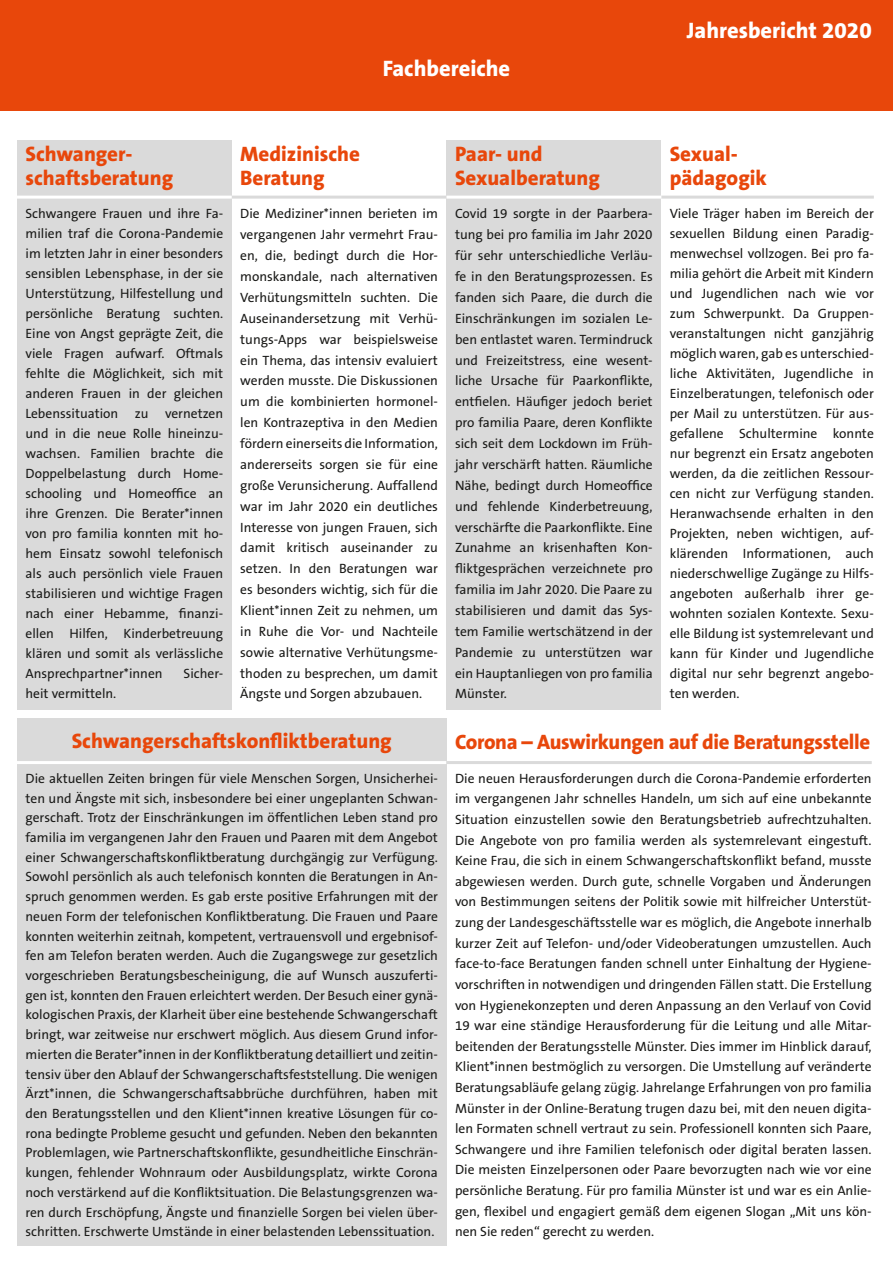
<style>
.page{position:relative;width:893px;height:1263px;background:#fff}
.page>*{position:absolute;margin:0;border:0;box-sizing:border-box;transform-origin:0 0}
.profa_StA_Head{font:800 22.5px "The Sans B8";color:#fff}
.profa_StA_Head-2{font:800 21px/24px "The Sans B8";color:#e8470b}
.profa_StA_Copy{font:13.5px/20px "The Sans B5 Plain";color:#1a1a18;text-align:justify}
</style>
<div class="page">
<div style="left:0;top:0;width:893px;height:111px;background:#e8470b"></div>
<div style="left:17px;top:140px;width:215px;height:570px;background:#dadada"></div>
<div style="left:17px;top:719px;width:429px;height:527px;background:#dadada"></div>
<hr style="left:17px;top:761px;width:429px;height:3px;background:#fff">
<hr style="left:446px;top:761px;width:426px;height:3px;background:#dadada">
<div style="left:446px;top:140px;width:215px;height:570px;background:#dadada"></div>
<hr style="left:232px;top:196px;width:214px;height:3px;background:#dadada">
<hr style="left:661px;top:196px;width:213px;height:3px;background:#dadada">
<hr style="left:17px;top:196px;width:215px;height:3px;background:#fff">
<hr style="left:446px;top:196px;width:215px;height:3px;background:#fff">
<p class="profa_StA_Head" style="left:383px;top:57px;width:129px">Fachbereiche</p>
<p class="profa_StA_Head" style="left:687px;top:19px;width:186px">Jahresbericht 2020</p>
<p class="profa_StA_Head-2" style="left:26px;top:143px;width:149px">Schwanger&shy;schaftsberatung</p>
<p class="profa_StA_Copy" style="left:26px;top:204px;width:199px">Schwangere Frauen und ihre Fa&shy;milien traf die Corona-Pandemie im letzten Jahr in einer besonders sensiblen Lebensphase, in der sie Unterstützung, Hilfestellung und persönliche Beratung suchten.<br>Eine von Angst geprägte Zeit, die viele Fragen aufwarf. Oftmals fehlte die Möglichkeit, sich mit anderen Frauen in der gleichen Lebenssituation zu vernetzen und in die neue Rolle hineinzu&shy;wachsen. Familien brachte die Doppelbelastung durch Home&shy;schooling und Homeoffice an ihre Grenzen. Die Berater*innen von pro familia konnten mit ho&shy;hem Einsatz sowohl telefonisch als auch persönlich viele Frauen stabilisieren und wichtige Fragen nach einer Hebamme, finanzi&shy;ellen Hilfen, Kinderbetreuung klären und somit als verlässliche Ansprechpartner*innen</p>
<p class="profa_StA_Copy" style="left:184px;top:664px;width:41px">Sicher-</p>
<p class="profa_StA_Copy" style="left:26px;top:684px;width:92px">heit vermitteln.</p>
<p class="profa_StA_Head-2" style="left:240px;top:143px;width:121px">Medizinische<br>Beratung</p>
<p class="profa_StA_Head-2" style="left:455px;top:143px;width:146px">Paar- und<br>Sexualberatung</p>
<p class="profa_StA_Head-2" style="left:670px;top:143px;width:99px">Sexual&shy;pädagogik</p>
<p class="profa_StA_Copy" style="left:240px;top:204px;width:199px;line-height:20.9px">Die Mediziner*innen berieten im vergangenen Jahr vermehrt Frau&shy;en, die, bedingt durch die Hor&shy;monskandale, nach alternativen Verhütungsmitteln suchten. Die Auseinandersetzung mit Verhü&shy;tungs-Apps war beispielsweise ein Thema, das intensiv evaluiert werden musste. Die Diskussionen um die kombinierten hormonel&shy;len Kontrazeptiva in den Medien fördern einerseits die Information, andererseits sorgen sie für eine große Verunsicherung. Auffallend war im Jahr 2020 ein deutliches Interesse von jungen Frauen, sich damit kritisch auseinander zu setzen. In den Beratungen war es besonders wichtig, sich für die Klient*innen Zeit zu nehmen, um in Ruhe die Vor- und Nachteile sowie alternative Verhütungsme&shy;thoden zu besprechen, um damit Ängste und Sorgen abzubauen.</p>
<p class="profa_StA_Copy" style="left:455px;top:204px;width:199px;line-height:20.9px">Covid 19 sorgte in der Paarbera&shy;tung bei pro familia im Jahr 2020 für sehr unterschiedliche Verläu&shy;fe in den Beratungsprozessen. Es fanden sich Paare, die durch die Einschränkungen im sozialen Le&shy;ben entlastet waren. Termindruck und Freizeitstress, eine wesent&shy;liche Ursache für Paarkonflikte, entfielen. Häufiger jedoch beriet pro familia Paare, deren Konflikte sich seit dem Lockdown im Früh&shy;jahr verschärft hatten. Räumliche Nähe, bedingt durch Homeoffice und fehlende Kinderbetreuung, verschärfte die Paarkonflikte. Eine Zunahme an krisenhaften Kon&shy;fliktgesprächen verzeichnete pro familia im Jahr 2020. Die Paare zu stabilisieren und damit das Sys&shy;tem Familie wertschätzend in der Pandemie zu unterstützen war ein Hauptanliegen von pro familia Münster.</p>
<p class="profa_StA_Copy" style="left:670px;top:204px;width:206px">Viele Träger haben im Bereich der sexuellen Bildung einen Paradig&shy;menwechsel vollzogen. Bei pro fa&shy;milia gehört die Arbeit mit Kindern und Jugendlichen nach wie vor zum Schwerpunkt. Da Gruppen&shy;veranstaltungen nicht ganzjährig möglich waren, gab es unterschied&shy;liche Aktivitäten, Jugendliche in Einzelberatungen, telefonisch oder per Mail zu unterstützen. Für aus&shy;gefallene Schultermine konnte nur begrenzt ein Ersatz angeboten werden, da die zeitlichen Ressour&shy;cen nicht zur Verfügung standen.<br>Heranwachsende erhalten in den Projekten, neben wichtigen, auf&shy;klärenden Informationen, auch niederschwellige Zugänge zu Hilfs&shy;angeboten außerhalb ihrer ge&shy;wohnten sozialen Kontexte. Sexu&shy;elle Bildung ist systemrelevant und kann für Kinder und Jugendliche digital nur sehr begrenzt angebo&shy;ten werden.</p>
<p class="profa_StA_Head-2" style="left:72px;top:730px;width:322px">Schwangerschaftskonfliktberatung</p>
<p class="profa_StA_Head-2" style="left:455px;top:730px;width:417px">Corona – Auswirkungen auf die Beratungsstelle</p>
<p class="profa_StA_Copy" style="left:26px;top:769px;width:414px">Die aktuellen Zeiten bringen für viele Menschen Sorgen, Unsicherhei&shy;ten und Ängste mit sich, insbesondere bei einer ungeplanten Schwan&shy;gerschaft. Trotz der Einschränkungen im öffentlichen Leben stand pro familia im vergangenen Jahr den Frauen und Paaren mit dem Angebot einer Schwangerschaftskonfliktberatung durchgängig zur Verfügung.<br>Sowohl persönlich als auch telefonisch konnten die Beratungen in An&shy;spruch genommen werden. Es gab erste positive Erfahrungen mit der neuen Form der telefonischen Konfliktberatung. Die Frauen und Paare konnten weiterhin zeitnah, kompetent, vertrauensvoll und ergebnisof&shy;fen am Telefon beraten werden. Auch die Zugangswege zur gesetzlich vorgeschrieben Beratungsbescheinigung, die auf Wunsch auszuferti&shy;gen ist, konnten den Frauen erleichtert werden. Der Besuch einer gynä&shy;kologischen Praxis, der Klarheit über eine bestehende Schwangerschaft bringt, war zeitweise nur erschwert möglich. Aus diesem Grund infor&shy;mierten die Berater*innen in der Konfliktberatung detailliert und zeitin&shy;tensiv über den Ablauf der Schwangerschaftsfeststellung. Die wenigen Ärzt*innen, die Schwangerschaftsabbrüche durchführen, haben mit den Beratungsstellen und den Klient*innen kreative Lösungen für co&shy;rona bedingte Probleme gesucht und gefunden. Neben den bekannten Problemlagen, wie Partnerschaftskonflikte, gesundheitliche Einschrän&shy;kungen, fehlender Wohnraum oder Ausbildungsplatz, wirkte Corona noch verstärkend auf die Konfliktsituation. Die Belastungsgrenzen wa&shy;ren durch Erschöpfung, Ängste und finanzielle Sorgen bei vielen über&shy;schritten. Erschwerte Umstände in einer belastenden Lebenssituation.</p>
<p class="profa_StA_Copy" style="left:455px;top:768px;width:418px;line-height:20.5px">Die neuen Herausforderungen durch die Corona-Pandemie erforderten im vergangenen Jahr schnelles Handeln, um sich auf eine unbekannte Situation einzustellen sowie den Beratungsbetrieb aufrechtzuhalten.<br>Die Angebote von pro familia werden als systemrelevant eingestuft.<br>Keine Frau, die sich in einem Schwangerschaftskonflikt befand, musste abgewiesen werden. Durch gute, schnelle Vorgaben und Änderungen von Bestimmungen seitens der Politik sowie mit hilfreicher Unterstüt&shy;zung der Landesgeschäftsstelle war es möglich, die Angebote innerhalb kurzer Zeit auf Telefon- und/oder Videoberatungen umzustellen. Auch face-to-face Beratungen fanden schnell unter Einhaltung der Hygiene&shy;vorschriften in notwendigen und dringenden Fällen statt. Die Erstellung von Hygienekonzepten und deren Anpassung an den Verlauf von Covid 19 war eine ständige Herausforderung für die Leitung und alle Mitar&shy;beitenden der Beratungsstelle Münster. Dies immer im Hinblick darauf, Klient*innen bestmöglich zu versorgen. Die Umstellung auf veränderte Beratungsabläufe gelang zügig. Jahrelange Erfahrungen von pro familia Münster in der Online-Beratung trugen dazu bei, mit den neuen digita&shy;len Formaten schnell vertraut zu sein. Professionell konnten sich Paare, Schwangere und ihre Familien telefonisch oder digital beraten lassen.<br>Die meisten Einzelpersonen oder Paare bevorzugten nach wie vor eine persönliche Beratung. Für pro familia Münster ist und war es ein Anlie&shy;gen, flexibel und engagiert gemäß dem eigenen Slogan „Mit uns kön&shy;nen Sie reden“ gerecht zu werden.</p>
</div>
